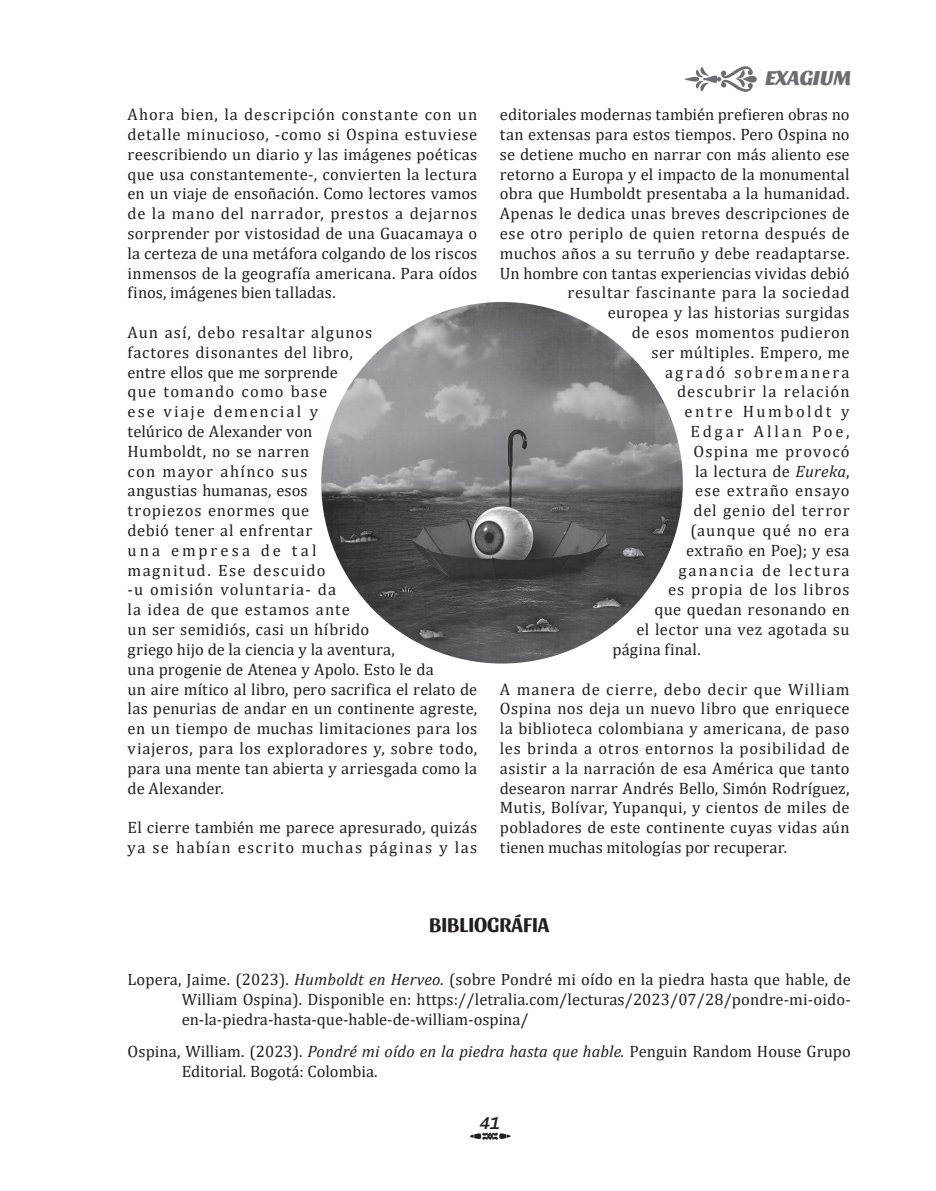
<style>
.page{position:relative;width:936px;height:1191px;background:#fff}
.page>*{position:absolute;margin:0;border:0;box-sizing:border-box;transform-origin:0 0}
.t1{font:700 21px "Sansita";color:#231f20}
.t2{font:italic 800 21px "Sansita";color:#6c6d70}
.t3{font:italic 18px "Sansita";color:#231f20}
.t4{font:16.5px/19.8px "Cambria";letter-spacing:.025em;color:#231f20;text-align:justify}
.t5{font:16.5px/19.8px "Cambria";letter-spacing:.005em;color:#231f20}
.t6{font:16.5px "Cambria";letter-spacing:.05em;color:#231f20}
.t7{font:16.5px "Cambria";color:#231f20}
.t8{font:16.5px "Cambria";letter-spacing:.065em;color:#231f20}
.t9{font:16.5px "Cambria";letter-spacing:.075em;color:#231f20}
.t10{font:16.5px "Cambria";letter-spacing:.06em;color:#231f20}
.t11{font:16.5px "Cambria";letter-spacing:.13em;color:#231f20}
.t12{font:16.5px "Cambria";letter-spacing:.115em;color:#231f20}
.t13{font:16.5px "Cambria";letter-spacing:.07em;color:#231f20}
.t14{font:16.5px "Cambria";letter-spacing:.15em;color:#231f20}
.t15{font:16.5px "Cambria";letter-spacing:.17em;color:#231f20}
.s1{font-style:italic}
</style>
<div class="page">
<svg style="left:470px;top:1132px;width:40px;height:7px"></svg>
<img style="left:321px;top:302px;width:361px;height:361px;border-radius:181px">
<svg style="left:684px;top:66px;width:72px;height:26px"></svg>
<p class="t4" style="left:128px;top:104px;width:351px">Ahora bien, la descripción constante con un detalle minucioso, -como si Ospina estuviese reescribiendo un diario y las imágenes poéticas que usa constantemente-, convierten la lectura en un viaje de ensoñación. Como lectores vamos de la mano del narrador, prestos a dejarnos sorprender por vistosidad de una Guacamaya o la certeza de una metáfora colgando de los riscos inmensos de la geografía americana. Para oídos finos, imágenes bien talladas.</p>
<p class="t4" style="left:128px;top:322px;width:351px;text-align:left">Aun así, debo resaltar algunos<br>factores disonantes del libro,<br>entre ellos que me sorprende<br>que tomando como base<br>ese viaje demencial y<br>telúrico de Alexander von<br>Humboldt, no se narren<br>con mayor ahínco sus<br>angustias humanas, esos<br>tropiezos enormes que<br>debió tener al enfrentar<br>una empresa de tal<br>magnitud. Ese descuido<br>-u omisión voluntaria- da<br>la idea de que estamos ante<br>un ser semidiós, casi un híbrido<br>griego hijo de la ciencia y la aventura,<br>una progenie de Atenea y Apolo. Esto le da<br>un aire mítico al libro, pero sacrifica el relato de las penurias de andar en un continente agreste, en un tiempo de muchas limitaciones para los viajeros, para los exploradores y, sobre todo, para una mente tan abierta y arriesgada como la de Alexander.</p>
<p class="t4" style="left:128px;top:817px;width:351px">El cierre también me parece apresurado, quizás ya se habían escrito muchas páginas y las</p>
<p class="t2" style="left:765px;top:66px;width:87px">EXAGIUM</p>
<p class="t7" style="left:500px;top:105px;width:351px">editoriales modernas también prefieren obras no</p>
<p class="t4" style="left:500px;top:124px;width:351px">tan extensas para estos tiempos. Pero Ospina no</p>
<p class="t4" style="left:500px;top:144px;width:351px">se detiene mucho en narrar con más aliento ese</p>
<p class="t5" style="left:500px;top:164px;width:351px">retorno a Europa y el impacto de la monumental</p>
<p class="t5" style="left:500px;top:184px;width:351px">obra que Humboldt presentaba a la humanidad.</p>
<p class="t4" style="left:500px;top:203px;width:351px">Apenas le dedica unas breves descripciones de</p>
<p class="t4" style="left:500px;top:223px;width:351px">ese otro periplo de quien retorna después de</p>
<p class="t4" style="left:500px;top:243px;width:351px">muchos años a su terruño y debe readaptarse.</p>
<p class="t5" style="left:500px;top:263px;width:351px">Un hombre con tantas experiencias vividas debió</p>
<p class="t6" style="left:567px;top:283px;width:283px">resultar fascinante para la sociedad</p>
<p class="t4" style="left:608px;top:302px;width:243px">europea y las historias surgidas</p>
<p class="t4" style="left:632px;top:322px;width:219px">de esos momentos pudieron</p>
<p class="t4" style="left:651px;top:342px;width:200px">ser múltiples. Empero, me</p>
<p class="t11" style="left:665px;top:362px;width:186px">agradó sobremanera</p>
<p class="t9" style="left:677px;top:382px;width:174px">descubrir la relación</p>
<p class="t14" style="left:684px;top:402px;width:166px">entre Humboldt y</p>
<p class="t15" style="left:690px;top:422px;width:160px">Edgar Allan Poe,</p>
<p class="t13" style="left:693px;top:441px;width:157px">Ospina me provocó</p>
<p class="t4" style="left:695px;top:461px;width:156px">la lectura de <span class="s1">Eureka</span>,</p>
<p class="t8" style="left:695px;top:481px;width:156px">ese extraño ensayo</p>
<p class="t6" style="left:693px;top:501px;width:157px">del genio del terror</p>
<p class="t8" style="left:690px;top:521px;width:160px">(aunque qué no era</p>
<p class="t4" style="left:686px;top:540px;width:165px">extraño en Poe); y esa</p>
<p class="t12" style="left:678px;top:560px;width:172px">ganancia de lectura</p>
<p class="t10" style="left:668px;top:580px;width:183px">es propia de los libros</p>
<p class="t4" style="left:654px;top:599px;width:196px">que quedan resonando en</p>
<p class="t4" style="left:636px;top:619px;width:214px">el lector una vez agotada su</p>
<p class="t4" style="left:612px;top:639px;width:90px">página final.</p>
<p class="t4" style="left:500px;top:679px;width:351px">A manera de cierre, debo decir que William Ospina nos deja un nuevo libro que enriquece la biblioteca colombiana y americana, de paso les brinda a otros entornos la posibilidad de asistir a la narración de esa América que tanto desearon narrar Andrés Bello, Simón Rodríguez, Mutis, Bolívar, Yupanqui, y cientos de miles de pobladores de este continente cuyas vidas aún tienen muchas mitologías por recuperar.</p>
<p class="t1" style="left:429px;top:912px;width:122px">BIBLIOGRÁFIA</p>
<p class="t4" style="left:182px;top:969px;width:670px;text-indent:-54px">Lopera, Jaime. (2023). <span class="s1">Humboldt en Herveo.</span> (sobre Pondré mi oído en la piedra hasta que hable, de William Ospina). Disponible en: https://letralia.com/lecturas/2023/07/28/pondre-mi-oido&shy;en-la-piedra-hasta-que-hable-de-william-ospina/</p>
<p class="t5" style="left:182px;top:1041px;width:670px;text-indent:-54px">Ospina, William. (2023). <span class="s1">Pondré mi oído en la piedra hasta que hable.</span> Penguin Random House Grupo<br>Editorial. Bogotá: Colombia.</p>
<p class="t3" style="left:480px;top:1111px;width:21px">41</p>
</div>
